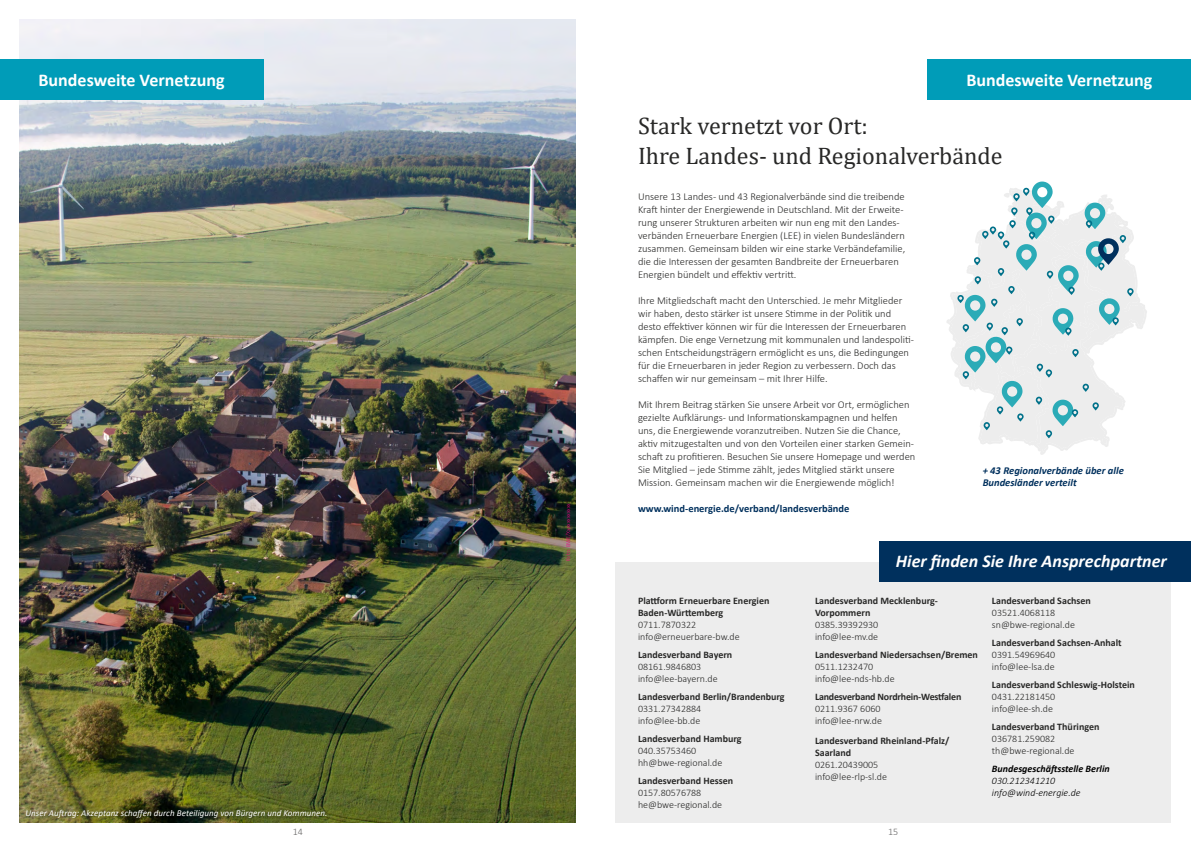
<style>
.page{position:relative;width:1191px;height:842px;background:#fff}
.page>*{position:absolute;margin:0;border:0;box-sizing:border-box;transform-origin:0 0}
.t1{font:24px/30px "Cambria";color:#282827}
.t2{font:700 18px "Calibri";color:#fff}
.t3{font:italic 700 18px "Calibri";color:#fff}
.t4{font:italic 700 10.6px/12.7px "Calibri";color:#00305d}
.t5{font:300 10.5px/13px "Calibri";color:#282827}
.t6{font:700 10.5px "Calibri";color:#00305d}
.t7{font:300 10px/12px "Calibri";color:#282827}
.t8{font:700 10px/12px "Calibri";color:#282827}
.t9{font:italic 300 10px/12px "Calibri";color:#000}
.t10{font:700 10px "Calibri";letter-spacing:-.02em;color:#282827}
.t11{font:italic 700 10px "Calibri";color:#000}
.t12{font:300 10px "Calibri";color:#646363}
.t13{font:italic 9px "Calibri";letter-spacing:.005em;color:#fff}
.t14{font:300 6px "Calibri";color:#e6007d}
</style>
<div class="page">
<img style="left:20px;top:20px;width:555px;height:802px">
<div style="left:615px;top:562px;width:556px;height:260px;background:#ededed"></div>
<div style="left:927px;top:60px;width:264px;height:40px;background:#009cb8"></div>
<div style="left:0;top:60px;width:263px;height:40px;background:#009cb8"></div>
<div style="left:879px;top:541px;width:312px;height:41px;background:#00305d"></div>
<div style="left:20px;top:804px;width:312px;height:20px;background:#000;opacity:.75"></div>
<svg style="left:947px;top:182px;width:200px;height:273px"></svg>
<h2 class="t2" style="left:38px;top:67px;width:188px">Bundesweite Vernetzung</h2>
<h2 class="t2" style="left:966px;top:67px;width:188px">Bundesweite Vernetzung</h2>
<p class="t13" style="left:26px;top:807px;width:303px">Unser Auftrag: Akzeptanz schaffen durch Beteiligung von Bürgern und Kommunen.</p>
<p class="t14" style="left:564px;top:561px;width:59px;rotate:-90deg">Foto: BWE/Xxxxxxxxxxxx</p>
<h1 class="t1" style="left:638px;top:111px;width:366px">Stark vernetzt vor Ort:<br>Ihre Landes- und Regionalverbände</h1>
<p class="t5" style="left:638px;top:190px;width:269px">Unsere 13 Landes- und 43 Regionalverbände sind die treibende Kraft hinter der Energiewende in Deutschland. Mit der Erweite&shy;rung unserer Strukturen arbeiten wir nun eng mit den Landes&shy;verbänden Erneuerbare Energien (LEE) in vielen Bundesländern zusammen. Gemeinsam bilden wir eine starke Verbändefamilie, die die Interessen der gesamten Bandbreite der Erneuerbaren Energien bündelt und effektiv vertritt.</p>
<p class="t5" style="left:638px;top:294px;width:277px">Ihre Mitgliedschaft macht den Unterschied. Je mehr Mitglieder wir haben, desto stärker ist unsere Stimme in der Politik und desto effektiver können wir für die Interessen der Erneuerbaren kämpfen. Die enge Vernetzung mit kommunalen und landespoliti&shy;schen Entscheidungsträgern ermöglicht es uns, die Bedingungen für die Erneuerbaren in jeder Region zu verbessern. Doch das schaffen wir nur gemeinsam – mit Ihrer Hilfe.</p>
<p class="t5" style="left:638px;top:398px;width:279px">Mit Ihrem Beitrag stärken Sie unsere Arbeit vor Ort, ermöglichen gezielte Aufklärungs- und Informationskampagnen und helfen uns, die Energiewende voranzutreiben. Nutzen Sie die Chance, aktiv mitzugestalten und von den Vorteilen einer starken Gemein&shy;schaft zu profitieren. Besuchen Sie unsere Homepage und werden Sie Mitglied – jede Stimme zählt, jedes Mitglied stärkt unsere Mission. Gemeinsam machen wir die Energiewende möglich!</p>
<p class="t6" style="left:638px;top:501px;width:213px">www.wind-energie.de/verband/landesverbände</p>
<p class="t4" style="left:982px;top:463px;width:143px">+ 43 Regionalverbände über alle<br>Bundesländer verteilt</p>
<p class="t8" style="left:638px;top:595px;width:133px">Plattform Erneuerbare Energien<br>Baden-Württemberg</p>
<p class="t7" style="left:638px;top:619px;width:103px">0711.7870322 info@erneuerbare-bw.de</p>
<p class="t8" style="left:638px;top:649px;width:96px">Landesverband Bayern</p>
<p class="t7" style="left:638px;top:661px;width:81px">08161.9846803 info@lee-bayern.de</p>
<p class="t8" style="left:638px;top:691px;width:148px">Landesverband Berlin/Brandenburg</p>
<p class="t7" style="left:638px;top:703px;width:65px">0331.27342884 info@lee-bb.de</p>
<p class="t8" style="left:638px;top:733px;width:105px">Landesverband Hamburg</p>
<p class="t7" style="left:638px;top:745px;width:86px">040.35753460 hh@bwe-regional.de</p>
<p class="t8" style="left:638px;top:775px;width:97px">Landesverband Hessen</p>
<p class="t7" style="left:638px;top:787px;width:86px">0157.80576788 he@bwe-regional.de</p>
<h2 class="t3" style="left:896px;top:548px;width:272px">Hier finden Sie Ihre Ansprechpartner</h2>
<p class="t8" style="left:815px;top:595px;width:124px">Landesverband Mecklenburg-<br>Vorpommern</p>
<p class="t7" style="left:815px;top:619px;width:65px">0385.39392930 info@lee-mv.de</p>
<p class="t8" style="left:815px;top:649px;width:164px">Landesverband Niedersachsen/Bremen</p>
<p class="t7" style="left:815px;top:661px;width:81px">0511.1232470 info@lee-nds-hb.de</p>
<p class="t10" style="left:815px;top:690px;width:148px">Landesverband Nordrhein-Westfalen</p>
<p class="t7" style="left:815px;top:703px;width:68px">0211.9367 6060 info@lee-nrw.de</p>
<p class="t8" style="left:815px;top:735px;width:136px">Landesverband Rheinland-Pfalz/<br>Saarland</p>
<p class="t7" style="left:815px;top:759px;width:73px">0261.20439005 info@lee-rlp-sl.de</p>
<p class="t8" style="left:992px;top:595px;width:100px">Landesverband Sachsen</p>
<p class="t7" style="left:992px;top:607px;width:85px">03521.4068118 sn@bwe-regional.de</p>
<p class="t8" style="left:992px;top:637px;width:131px">Landesverband Sachsen-Anhalt</p>
<p class="t7" style="left:992px;top:649px;width:65px">0391.54969640 info@lee-lsa.de</p>
<p class="t8" style="left:992px;top:679px;width:144px">Landesverband Schleswig-Holstein</p>
<p class="t7" style="left:992px;top:691px;width:65px">0431.22181450 info@lee-sh.de</p>
<p class="t8" style="left:992px;top:721px;width:109px">Landesverband Thüringen</p>
<p class="t7" style="left:992px;top:733px;width:84px">036781.259082 th@bwe-regional.de</p>
<p class="t11" style="left:992px;top:762px;width:119px">Bundesgeschäftsstelle Berlin</p>
<p class="t9" style="left:992px;top:775px;width:90px">030.212341210 info@wind-energie.de</p>
<p class="t12" style="left:293px;top:825px;width:12px">14</p>
<p class="t12" style="left:888px;top:825px;width:12px">15</p>
</div>
